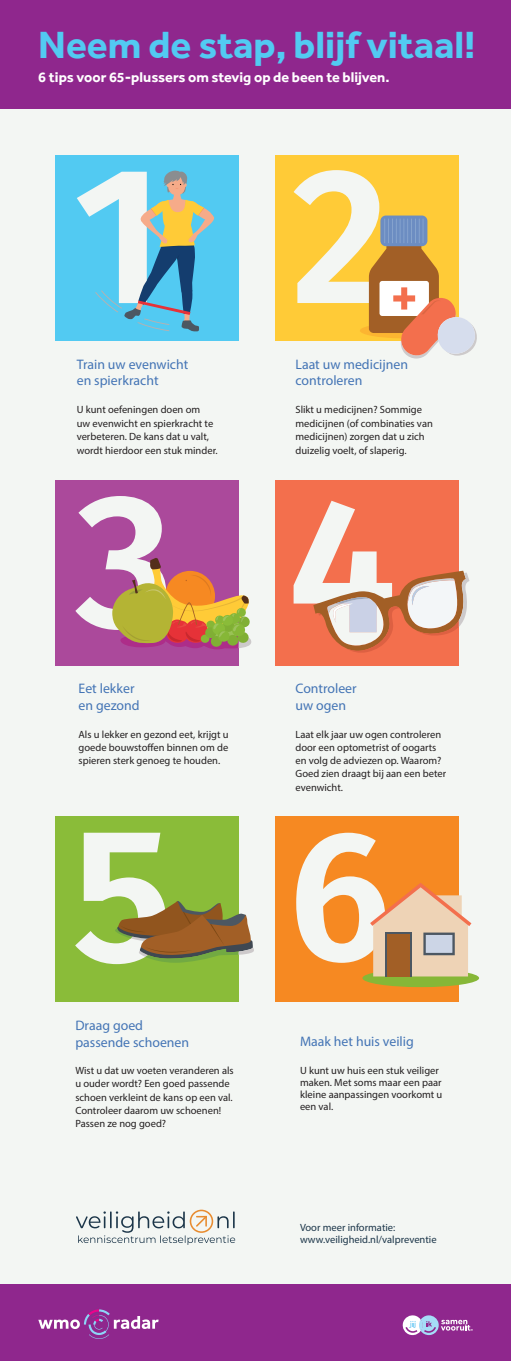
<style>
.page{position:relative;width:511px;height:1361px;background:#fff}
.page>*{position:absolute;margin:0;border:0;box-sizing:border-box;transform-origin:0 0}
.t1{font:700 38.97px "Effra";color:#52caf2}
.t2{font:700 14.52px "Effra";color:#fff}
.t3{font:13.8px "Myriad Pro";color:#4374b5}
.t4{font:10.5px/13.2px "Myriad Pro";color:#231f20}
.t5{font:10.5px "Myriad Pro";color:#1c3649}
</style>
<div class="page">
<div style="left:0;top:109px;width:510px;height:1213px;background:#f3f6f3"></div>
<div style="left:55px;top:480px;width:183px;height:185px;background:#ab499b"></div>
<div style="left:55px;top:817px;width:183px;height:185px;background:#8abc39"></div>
<div style="left:275px;top:156px;width:183px;height:185px;background:#ffcb37"></div>
<div style="left:275px;top:480px;width:183px;height:185px;background:#f36f4d"></div>
<div style="left:275px;top:817px;width:183px;height:185px;background:#f68922"></div>
<div style="left:0;top:0;width:510px;height:109px;background:#8f278d"></div>
<div style="left:0;top:1284px;width:510px;height:77px;background:#8f278d"></div>
<svg style="left:38px;top:1309px;width:120px;height:30px"></svg>
<svg style="left:402px;top:1315px;width:70px;height:21px"></svg>
<div style="left:55px;top:156px;width:183px;height:185px;background:#52caf2"></div>
<svg style="left:77px;top:170px;width:137px;height:162px"></svg>
<svg style="left:293px;top:170px;width:184px;height:188px"></svg>
<div style="left:362px;top:969px;width:116px;height:18px;background:#86b737;border-radius:50%"></div>
<svg style="left:296px;top:832px;width:175px;height:144px"></svg>
<svg style="left:76px;top:1209px;width:159px;height:36px"></svg>
<svg style="left:75px;top:496px;width:176px;height:153px"></svg>
<svg style="left:293px;top:501px;width:176px;height:153px"></svg>
<svg style="left:75px;top:832px;width:179px;height:132px"></svg>
<p class="t1" style="left:38px;top:23px;width:438px">Neem de stap, blijf vitaal!</p>
<p class="t2" style="left:38px;top:69px;width:352px">6 tips voor 65-plussers om stevig op de been te blijven.</p>
<p class="t3" style="left:77px;top:356px;width:113px">Train uw evenwicht</p>
<p class="t3" style="left:77px;top:372px;width:83px">en spierkracht</p>
<p class="t4" style="left:77px;top:403px;width:125px">U kunt oefeningen doen om</p>
<p class="t4" style="left:77px;top:416px;width:138px">uw evenwicht en spierkracht te</p>
<p class="t4" style="left:77px;top:430px;width:142px;line-height:13.5px">verbeteren. De kans dat u valt, wordt hierdoor een stuk minder.</p>
<p class="t3" style="left:295px;top:356px;width:114px">Laat uw medicijnen</p>
<p class="t3" style="left:295px;top:372px;width:68px">controleren</p>
<p class="t4" style="left:295px;top:403px;width:139px;line-height:13.5px">Slikt u medicijnen? Sommige medicijnen (of combinaties van medicijnen) zorgen dat u zich duizelig voelt, of slaperig.</p>
<p class="t3" style="left:78px;top:680px;width:57px">Eet lekker</p>
<p class="t3" style="left:78px;top:697px;width:62px">en gezond</p>
<p class="t4" style="left:78px;top:727px;width:151px;text-align:justify">Als u lekker en gezond eet, krijgt u goede bouwstoffen binnen om de spieren sterk genoeg te houden.</p>
<p class="t3" style="left:295px;top:680px;width:63px">Controleer</p>
<p class="t3" style="left:295px;top:697px;width:52px">uw ogen</p>
<p class="t4" style="left:295px;top:727px;width:152px">Laat elk jaar uw ogen controleren door een optometrist of oogarts en volg de adviezen op. Waarom?<br>Goed zien draagt bij aan een beter</p>
<p class="t4" style="left:295px;top:780px;width:49px">evenwicht.</p>
<p class="t3" style="left:75px;top:1017px;width:69px">Draag goed</p>
<p class="t3" style="left:75px;top:1033px;width:115px">passende schoenen</p>
<p class="t4" style="left:75px;top:1064px;width:160px">Wist u dat uw voeten veranderen als u ouder wordt? Een goed passende schoen verkleint de kans op een val.<br>Controleer daarom uw schoenen!<br>Passen ze nog goed?</p>
<p class="t3" style="left:300px;top:1033px;width:115px">Maak het huis veilig</p>
<p class="t4" style="left:300px;top:1064px;width:144px;line-height:12px">U kunt uw huis een stuk veiliger maken. Met soms maar een paar kleine aanpassingen voorkomt u een val.</p>
<p class="t5" style="left:300px;top:1221px;width:97px">Voor meer informatie:</p>
<p class="t5" style="left:300px;top:1233px;width:138px">www.veiligheid.nl/valpreventie</p>
</div>
